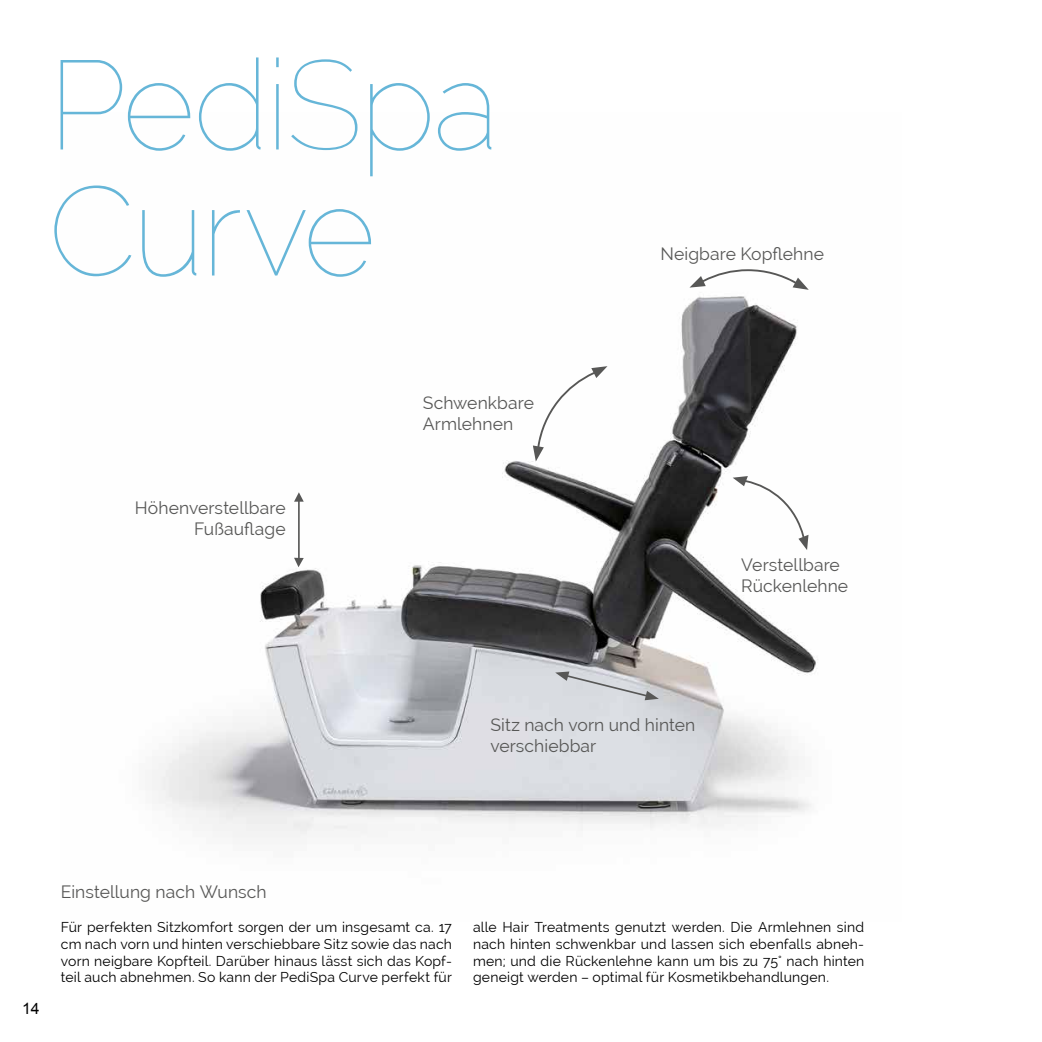
<style>
.page{position:relative;width:1042px;height:1042px;background:#fff}
.page>*{position:absolute;margin:0;border:0;box-sizing:border-box;transform-origin:0 0}
.t1{font:100 126px/126px "Raleway";letter-spacing:-.025em;color:#66b6d8}
.t2{font:17.5px/21px "Raleway";letter-spacing:.005em;color:#575756}
.t3{font:15.75px "Arial";color:#000}
.t4{font:14px/16.8px "Raleway";letter-spacing:.015em;color:#000;text-align:justify}
</style>
<div class="page">
<img style="left:152px;top:296px;width:666px;height:542px">
<svg style="left:732px;top:476px;width:76px;height:74px"></svg>
<svg style="left:555px;top:671px;width:104px;height:29px;background:#c7c8cb"></svg>
<svg style="left:294px;top:492px;width:10px;height:75px"></svg>
<svg style="left:689px;top:269px;width:120px;height:21px"></svg>
<svg style="left:533px;top:366px;width:74px;height:95px"></svg>
<h1 class="t1" style="left:48px;top:41px;width:453px">PediSpa<br>Curve</h1>
<p class="t2" style="left:135px;top:497px;width:152px;text-align:right">Höhenverstellbare<br>Fußauflage</p>
<p class="t2" style="left:423px;top:392px;width:112px">Schwenkbare<br>Armlehnen</p>
<p class="t2" style="left:660px;top:243px;width:165px">Neigbare Kopflehne</p>
<p class="t2" style="left:741px;top:554px;width:108px">Verstellbare<br>Rückenlehne</p>
<p class="t2" style="left:490px;top:714px;width:206px">Sitz nach vorn und hinten verschiebbar</p>
<p class="t3" style="left:22px;top:998px;width:19px">14</p>
<p class="t2" style="left:61px;top:881px;width:207px">Einstellung nach Wunsch</p>
<p class="t4" style="left:61px;top:918px;width:393px">Für perfekten Sitzkomfort sorgen der um insgesamt ca. 17 cm nach vorn und hinten verschiebbare Sitz sowie das nach vorn neigbare Kopfteil. Darüber hinaus lässt sich das Kopf&shy;teil auch abnehmen. So kann der PediSpa Curve perfekt für</p>
<p class="t4" style="left:473px;top:918px;width:393px">alle Hair Treatments genutzt werden. Die Armlehnen sind nach hinten schwenkbar und lassen sich ebenfalls abneh&shy;men; und die Rückenlehne kann um bis zu 75° nach hinten geneigt werden – optimal für Kosmetikbehandlungen.</p>
</div>
